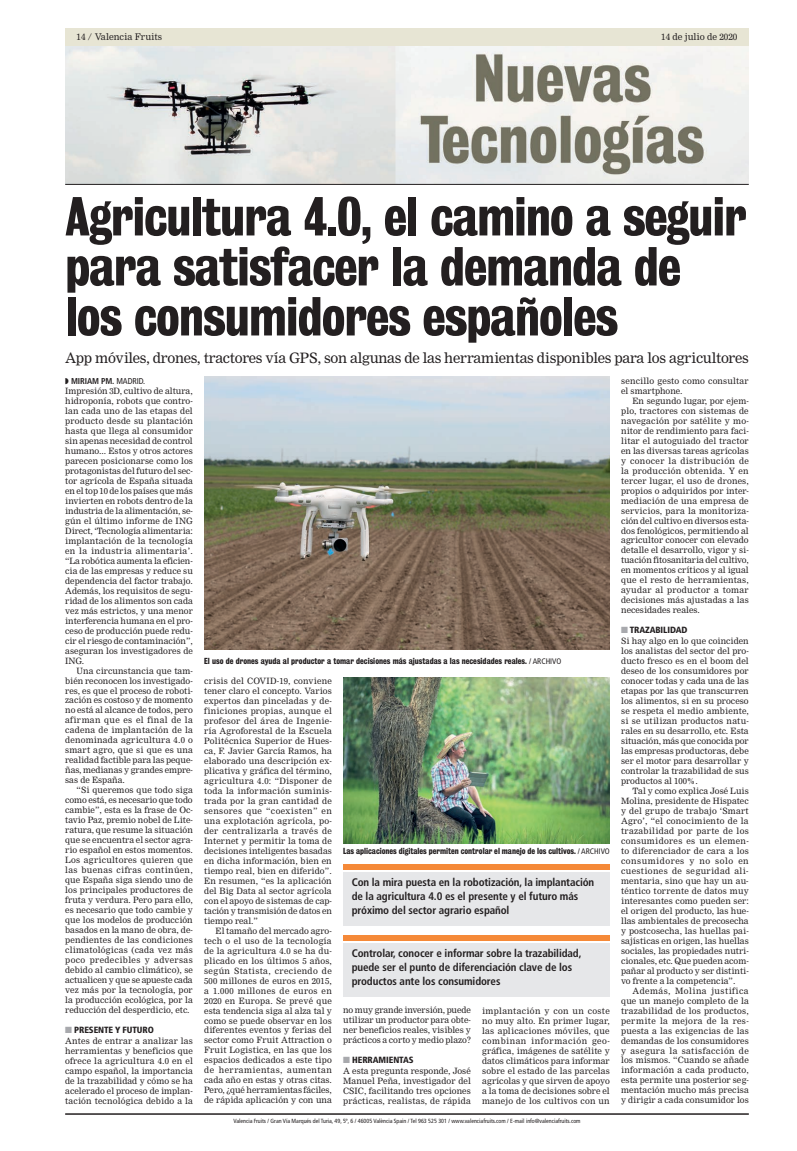
<style>
.page{position:relative;width:797px;height:1151px;background:#fff}
.page>*{position:absolute;margin:0;border:0;box-sizing:border-box;transform-origin:0 0}
.t1{font:50px/50px "Bureau Grot Three Seven";letter-spacing:-.02em;color:#231f20}
.t2{font:14px "Nimrod";letter-spacing:-.02em;color:#231f20}
.t3{font:700 condensed 11px/14px "Frutiger";letter-spacing:-.01em;color:#231f20}
.t4{font:900 condensed 9px "Frutiger";letter-spacing:-.01em;color:#231f20}
.t5{font:9px "Nimrod";color:#231f20}
.t6{font:8.5px/10px "Nimrod";color:#231f20;text-align:justify}
.t7{font:8.5px/10px "Nimrod";letter-spacing:.02em;color:#231f20}
.t8{font:700 condensed 8.5px "Frutiger";letter-spacing:-.01em;color:#231f20}
.t9{font:8px "Bureau Grot Three Seven";color:#231f20}
.t10{font:condensed 6px "Frutiger";color:#231f20}
.s1{font-weight:400}
.s2{color:#a8a9ad}
.s3{font-family:"Frutiger";font-stretch:condensed}
</style>
<div class="page">
<img style="left:65px;top:45px;width:683px;height:139px">
<div style="left:65px;top:28px;width:683px;height:17px;background:#e7e5d4"></div>
<hr style="left:65px;top:1114px;width:683px;height:1px;background:#231f20">
<img style="left:204px;top:377px;width:405px;height:273px">
<img style="left:343px;top:678px;width:266px;height:165px">
<div style="left:343px;top:864px;width:266px;height:6px;background:#f58938"></div>
<div style="left:343px;top:872px;width:266px;height:54px;background:#e6e7e9"></div>
<div style="left:343px;top:935px;width:266px;height:5px;background:#f58938"></div>
<div style="left:343px;top:943px;width:266px;height:54px;background:#e6e7e9"></div>
<hr style="left:65px;top:184px;width:683px;height:1px;background:#231f20">
<p class="t5" style="left:77px;top:32px;width:87px">14 / Valencia Fruits</p>
<p class="t5" style="left:661px;top:32px;width:78px">14 de julio de 2020</p>
<h1 class="t1" style="left:65px;top:192px;width:683px">Agricultura 4.0, el camino a seguir para satisfacer la demanda de los consumidores españoles</h1>
<h2 class="t2" style="left:65px;top:349px;width:685px">App móviles, drones, tractores vía GPS, son algunas de las herramientas disponibles para los agricultores</h2>
<p class="t8" style="left:65px;top:376px;width:81px">◗ MIRIAM PM. <span class="s1">MADRID.</span></p>
<p class="t6" style="left:65px;top:386px;width:129px">Impresión 3D, cultivo de altura, hidroponía, robots que contro&shy;lan cada uno de las etapas del producto desde su plantación hasta que llega al consumidor sin apenas necesidad de control humano... Estos y otros actores parecen posicionarse como los protagonistas del futuro del sec&shy;tor agrícola de España situada en el top 10 de los países que más invierten en robots dentro de la industria de la alimentación, se&shy;gún el último informe de ING Direct, ‘Tecnología alimentaria: implantación de la tecnología en la industria alimentaria’. “La robótica aumenta la eficien&shy;cia de las empresas y reduce su dependencia del factor trabajo.<br>Además, los requisitos de segu&shy;ridad de los alimentos son cada vez más estrictos, y una menor interferencia humana en el pro&shy;ceso de producción puede redu&shy;cir el riesgo de contaminación”, aseguran los investigadores de ING.</p>
<p class="t6" style="left:65px;top:665px;width:129px;text-indent:11px">Una circunstancia que tam&shy;bién reconocen los investigado&shy;res, es que el proceso de roboti&shy;zación es costoso y de momento no está al alcance de todos, pero afirman que es el final de la cadena de implantación de la denominada agricultura 4.0 o smart agro, que si que es una realidad factible para las peque&shy;ñas, medianas y grandes empre&shy;sas de España.</p>
<p class="t6" style="left:65px;top:785px;width:129px;text-indent:11px">“Si queremos que todo siga como está, es necesario que todo cambie”, esta es la frase de Oc&shy;tavio Paz, premio nobel de Lite&shy;ratura, que resume la situación que se encuentra el sector agra&shy;rio español en estos momentos.<br>Los agricultores quieren que las buenas cifras continúen, que España siga siendo uno de los principales productores de fruta y verdura. Pero para ello, es necesario que todo cambie y que los modelos de producción basados en la mano de obra, de&shy;pendientes de las condiciones climatológicas (cada vez más poco predecibles y adversas debido al cambio climático), se actualicen y que se apueste cada vez más por la tecnología, por la producción ecológica, por la reducción del desperdicio, etc.</p>
<p class="t4" style="left:65px;top:1024px;width:90px"><span class="s2">■</span> PRESENTE Y FUTURO</p>
<p class="t6" style="left:65px;top:1036px;width:129px">Antes de entrar a analizar las herramientas y beneficios que ofrece la agricultura 4.0 en el campo español, la importancia de la trazabilidad y cómo se ha acelerado el proceso de implan&shy;tación tecnológica debido a la</p>
<p class="t7" style="left:621px;top:375px;width:129px">sencillo gesto como consultar el smartphone.</p>
<p class="t6" style="left:621px;top:395px;width:129px;text-indent:11px">En segundo lugar, por ejem&shy;plo, tractores con sistemas de navegación por satélite y mo&shy;nitor de rendimiento para faci&shy;litar el autoguiado del tractor en las diversas tareas agrícolas y conocer la distribución de la producción obtenida. Y en tercer lugar, el uso de drones, propios o adquiridos por inter&shy;mediación de una empresa de servicios, para la monitoriza&shy;ción del cultivo en diversos esta&shy;dos fenológicos, permitiendo al agricultor conocer con elevado detalle el desarrollo, vigor y si&shy;tuación fitosanitaria del cultivo, en momentos críticos y al igual que el resto de herramientas, ayudar al productor a tomar decisiones más ajustadas a las necesidades reales.</p>
<p class="t4" style="left:621px;top:624px;width:68px"><span class="s2">■</span> TRAZABILIDAD</p>
<p class="t6" style="left:621px;top:636px;width:129px">Si hay algo en lo que coinciden los analistas del sector del pro&shy;ducto fresco es en el boom del deseo de los consumidores por conocer todas y cada una de las etapas por las que transcurren los alimentos, si en su proceso se respeta el medio ambiente, si se utilizan productos natu&shy;rales en su desarrollo, etc. Esta situación, más que conocida por las empresas productoras, debe ser el motor para desarrollar y controlar la trazabilidad de sus productos al 100%.</p>
<p class="t6" style="left:621px;top:785px;width:129px;text-indent:11px">Tal y como explica José Luis Molina, presidente de Hispatec y del grupo de trabajo ‘Smart Agro’, “el conocimiento de la trazabilidad por parte de los consumidores es un elemen&shy;to diferenciador de cara a los consumidores y no solo en cuestiones de seguridad ali&shy;mentaria, sino que hay un au&shy;téntico torrente de datos muy interesantes como pueden ser: el origen del producto, las hue&shy;llas ambientales de precosecha y postcosecha, las huellas pai&shy;sajísticas en origen, las huellas sociales, las propiedades nutri&shy;cionales, etc. Que pueden acom&shy;pañar al producto y ser distinti&shy;vo frente a la competencia”.</p>
<p class="t6" style="left:621px;top:985px;width:129px;text-indent:11px">Además, Molina justifica que un manejo completo de la trazabilidad de los productos, permite la mejora de la res&shy;puesta a las exigencias de las demandas de los consumidores y asegura la satisfacción de los mismos. “Cuando se añade información a cada producto, esta permite una posterior seg&shy;mentación mucho más precisa y dirigir a cada consumidor los</p>
<p class="t9" style="left:204px;top:656px;width:358px">El uso de drones ayuda al productor a tomar decisiones más ajustadas a las necesidades reales. <span class="s3">/ ARCHIVO</span></p>
<p class="t6" style="left:204px;top:675px;width:129px">crisis del COVID-19, conviene tener claro el concepto. Varios expertos dan pinceladas y de&shy;finiciones propias, aunque el profesor del área de Ingenie&shy;ría Agroforestal de la Escuela Politécnica Superior de Hues&shy;ca, F. Javier García Ramos, ha elaborado una descripción ex&shy;plicativa y gráfica del término, agricultura 4.0: “Disponer de toda la información suminis&shy;trada por la gran cantidad de sensores que “coexisten” en una explotación agrícola, po&shy;der centralizarla a través de Internet y permitir la toma de decisiones inteligentes basadas en dicha información, bien en tiempo real, bien en diferido”.<br>En resumen, “es la aplicación del Big Data al sector agrícola con el apoyo de sistemas de cap&shy;tación y transmisión de datos en tiempo real.”</p>
<p class="t6" style="left:204px;top:925px;width:129px;text-indent:11px">El tamaño del mercado agro&shy;tech o el uso de la tecnología de la agricultura 4.0 se ha du&shy;plicado en los últimos 5 años, según Statista, creciendo de 500 millones de euros en 2015, a 1.000 millones de euros en 2020 en Europa. Se prevé que esta tendencia siga al alza tal y como se puede observar en los diferentes eventos y ferias del sector como Fruit Attraction o Fruit Logistica, en las que los espacios dedicados a este tipo de herramientas, aumentan cada año en estas y otras citas.<br>Pero, ¿qué herramientas fáciles, de rápida aplicación y con una</p>
<p class="t9" style="left:343px;top:846px;width:268px">Las aplicaciones digitales permiten controlar el manejo de los cultivos. <span class="s3">/ ARCHIVO</span></p>
<p class="t3" style="left:351px;top:875px;width:244px">Con la mira puesta en la robotización, la implantación de la agricultura 4.0 es el presente y el futuro más próximo del sector agrario español</p>
<p class="t3" style="left:351px;top:946px;width:231px">Controlar, conocer e informar sobre la trazabilidad, puede ser el punto de diferenciación clave de los productos ante los consumidores</p>
<p class="t6" style="left:343px;top:1005px;width:129px">no muy grande inversión, puede utilizar un productor para obte&shy;ner beneficios reales, visibles y prácticos a corto y medio plazo?</p>
<p class="t4" style="left:343px;top:1054px;width:72px"><span class="s2">■</span> HERRAMIENTAS</p>
<p class="t6" style="left:343px;top:1066px;width:129px">A esta pregunta responde, José Manuel Peña, investigador del CSIC, facilitando tres opciones prácticas, realistas, de rápida</p>
<p class="t6" style="left:482px;top:1006px;width:129px">implantación y con un coste no muy alto. En primer lugar, las aplicaciones móviles, que combinan información geo&shy;gráfica, imágenes de satélite y datos climáticos para informar sobre el estado de las parcelas agrícolas y que sirven de apoyo a la toma de decisiones sobre el manejo de los cultivos con un</p>
<p class="t10" style="left:233px;top:1117px;width:349px">Valencia Fruits / Gran Vía Marqués del Turia, 49, 5º, 6 / 46005 València Spain / Tel 963 525 301 / www.valenciafruits.com / E-mail info@valenciafruits.com</p>
</div>
